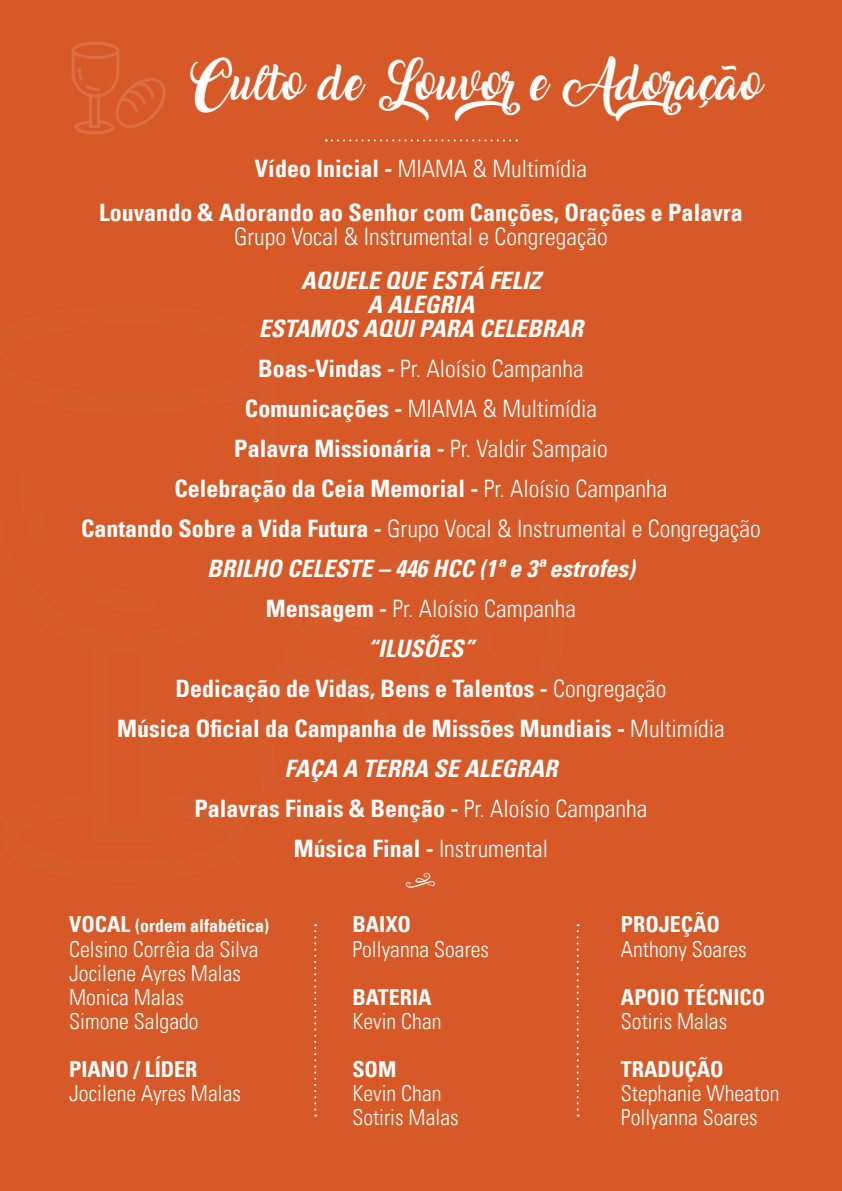
<style>
.page{position:relative;width:842px;height:1191px;background:#d65927}
.page>*{position:absolute;margin:0;border:0;box-sizing:border-box;transform-origin:0 0}
.t1{font:31.6px "Amarillo";color:#fff}
.t2{font:700 condensed 24px "Univers LT";color:#fff}
.t3{font:300 condensed 24px "Univers LT";color:#fff}
.t4{font:italic 700 condensed 24px "Univers LT";color:#fff}
.t5{font:300 condensed 22px "Univers LT";color:#fff}
.t6{font:700 condensed 22px "Univers LT";color:#fff}
.t7{font:700 condensed 18px "Univers LT";color:#fff}
.s1{font-weight:700}
.s2{font-weight:300}
.s3{font-size:22px}
</style>
<div class="page">
<svg style="left:314px;top:924px;width:2px;height:192px"></svg>
<svg style="left:577px;top:924px;width:2px;height:192px"></svg>
<svg style="left:326px;top:139px;width:184px;height:2px"></svg>
<svg style="left:71px;top:42px;width:95px;height:92px"></svg>
<p class="t1" style="left:188px;top:71px;width:576px">Culto de Louvore Adoração</p>
<p class="t3" style="left:255px;top:154px;width:333px"><span class="s1">Vídeo Inicial -</span> MIAMA &amp; Multimídia</p>
<p class="t2" style="left:99px;top:198px;width:645px">Louvando &amp; Adorando ao Senhor com Canções, Orações e Palavra</p>
<p class="t3" style="left:234px;top:222px;width:375px">Grupo Vocal &amp; Instrumental e Congregação</p>
<p class="t4" style="left:301px;top:266px;width:241px">AQUELE QUE ESTÁ FELIZ</p>
<p class="t4" style="left:368px;top:290px;width:108px">A ALEGRIA</p>
<p class="t4" style="left:259px;top:314px;width:326px">ESTAMOS AQUI PARA CELEBRAR</p>
<p class="t3" style="left:258px;top:354px;width:327px"><span class="s1">Boas-Vindas -</span> Pr. Aloísio Campanha</p>
<p class="t3" style="left:245px;top:394px;width:353px"><span class="s1">Comunicações -</span> MIAMA &amp; Multimídia</p>
<p class="t2" style="left:234px;top:434px;width:375px">Palavra Missionária - <span class="s2">Pr. Valdir Sampaio</span></p>
<p class="t2" style="left:175px;top:474px;width:494px">Celebração da Ceia Memorial - <span class="s2">Pr. Aloísio Campanha</span></p>
<p class="t3" style="left:81px;top:514px;width:681px"><span class="s1">Cantando Sobre a Vida Futura -</span> Grupo Vocal &amp; Instrumental e Congregação</p>
<p class="t4" style="left:207px;top:554px;width:429px">BRILHO CELESTE – 446 HCC (1ª e 3ª estrofes)</p>
<p class="t3" style="left:266px;top:594px;width:312px"><span class="s1">Mensagem -</span> Pr. Aloísio Campanha</p>
<p class="t4" style="left:368px;top:634px;width:108px">“ILUSÕES”</p>
<p class="t2" style="left:175px;top:674px;width:492px">Dedicação de Vidas, Bens e Talentos - <span class="s2">Congregação</span></p>
<p class="t2" style="left:117px;top:714px;width:609px">Música Oficial da Campanha de Missões Mundiais - <span class="s2">Multimídia</span></p>
<p class="t4" style="left:284px;top:754px;width:274px">FAÇA A TERRA SE ALEGRAR</p>
<p class="t2" style="left:195px;top:794px;width:454px">Palavras Finais &amp; Benção - <span class="s2">Pr. Aloísio Campanha</span></p>
<p class="t2" style="left:294px;top:834px;width:256px">Música Final - <span class="s2">Instrumental</span></p>
<p class="t7" style="left:69px;top:915px;width:202px"><span class="s3">VOCAL</span> (ordem alfabética)</p>
<p class="t5" style="left:69px;top:935px;width:191px">Celsino Corrêia da Silva</p>
<p class="t5" style="left:69px;top:959px;width:173px">Jocilene Ayres Malas</p>
<p class="t5" style="left:69px;top:983px;width:116px">Monica Malas</p>
<p class="t5" style="left:69px;top:1007px;width:131px">Simone Salgado</p>
<p class="t6" style="left:69px;top:1055px;width:130px">PIANO / LÍDER</p>
<p class="t5" style="left:69px;top:1079px;width:173px">Jocilene Ayres Malas</p>
<p class="t6" style="left:352px;top:911px;width:60px">BAIXO</p>
<p class="t5" style="left:352px;top:935px;width:138px">Pollyanna Soares</p>
<p class="t6" style="left:352px;top:983px;width:81px">BATERIA</p>
<p class="t5" style="left:352px;top:1007px;width:91px">Kevin Chan</p>
<p class="t6" style="left:352px;top:1055px;width:45px">SOM</p>
<p class="t5" style="left:352px;top:1079px;width:91px">Kevin Chan</p>
<p class="t5" style="left:352px;top:1103px;width:108px">Sotiris Malas</p>
<p class="t6" style="left:621px;top:911px;width:101px">PROJEÇÃO</p>
<p class="t5" style="left:621px;top:935px;width:127px">Anthony Soares</p>
<p class="t6" style="left:621px;top:983px;width:146px">APOIO TÉCNICO</p>
<p class="t5" style="left:621px;top:1007px;width:108px">Sotiris Malas</p>
<p class="t6" style="left:621px;top:1055px;width:104px">TRADUÇÃO</p>
<p class="t5" style="left:621px;top:1079px;width:160px">Stephanie Wheaton</p>
<p class="t5" style="left:621px;top:1103px;width:138px">Pollyanna Soares</p>
</div>
